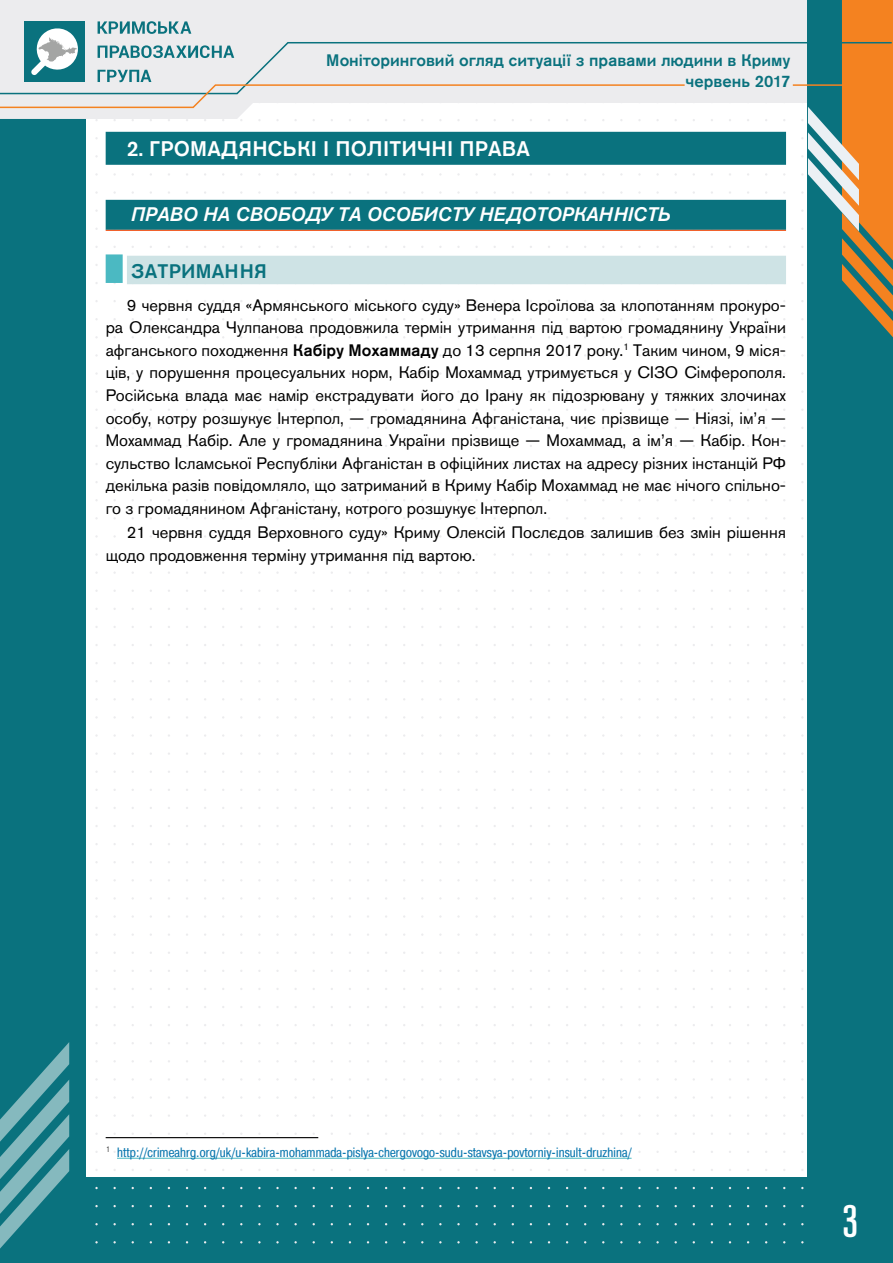
<style>
.page{position:relative;width:893px;height:1263px;background:#fff}
.page>*{position:absolute;margin:0;border:0;box-sizing:border-box;transform-origin:0 0}
.t1{font:500 condensed 45px "Akzidenz Grotesk Pro";color:#fff}
.t2{font:500 21px "Akzidenz Grotesk Pro";letter-spacing:.01em;color:#fff}
.t3{font:italic 500 19.5px "Akzidenz Grotesk Pro";letter-spacing:.01em;color:#fff}
.t4{font:500 19.5px "Akzidenz Grotesk Pro";letter-spacing:.01em;color:#0a727e}
.t5{font:16.5px/22.5px "Akzidenz Grotesk Pro";color:#000;text-align:justify}
.t6{font:500 16.5px/20.7px "Akzidenz Grotesk Pro";color:#0a727e;text-align:right}
.t7{font:13.5px "Pragmatica Cond C";letter-spacing:.01em;color:#0976ae}
.s1{font-weight:500}
</style>
<div class="page">
<div style="left:0;top:1178px;width:893px;height:85px;background:#0a727e"></div>
<div style="left:0;top:0;width:85px;height:1263px;background:#0a727e"></div>
<svg style="left:0;top:0;width:837px;height:119px;fill:#ececee"></svg>
<div style="left:808px;top:1px;width:85px;height:1262px;background:#0a727e"></div>
<svg style="left:837px;top:0;width:56px;height:338px"></svg>
<svg style="left:801px;top:101px;width:58px;height:130px"></svg>
<svg style="left:0;top:1042px;width:69px;height:206px"></svg>
<div style="left:24px;top:21px;width:61px;height:61px;background:#0a727e"></div>
<svg style="left:38px;top:28px;width:39px;height:13px"></svg>
<svg style="left:0;top:41px;width:893px;height:54px;background:#d2d6d3"></svg>
<svg style="left:0;top:83px;width:686px;height:26px"></svg>
<hr style="left:793px;top:84px;width:100px;height:2px;background:#f48220">
<svg style="left:98px;top:21px;width:20px;height:13px"></svg>
<svg style="left:120px;top:21px;width:25px;height:13px"></svg>
<svg style="left:147px;top:21px;width:9px;height:13px"></svg>
<svg style="left:158px;top:21px;width:9px;height:13px"></svg>
<svg style="left:169px;top:21px;width:22px;height:13px"></svg>
<svg style="left:98px;top:46px;width:21px;height:12px"></svg>
<svg style="left:119px;top:46px;width:21px;height:12px"></svg>
<svg style="left:141px;top:45px;width:11px;height:13px"></svg>
<svg style="left:153px;top:45px;width:22px;height:13px"></svg>
<svg style="left:176px;top:46px;width:11px;height:12px"></svg>
<svg style="left:188px;top:45px;width:22px;height:13px"></svg>
<svg style="left:212px;top:46px;width:10px;height:12px"></svg>
<svg style="left:223px;top:46px;width:11px;height:12px"></svg>
<svg style="left:98px;top:65px;width:19px;height:20px"></svg>
<svg style="left:118px;top:65px;width:21px;height:20px"></svg>
<svg style="left:140px;top:65px;width:12px;height:20px"></svg>
<div style="left:106px;top:132px;width:680px;height:33px;background:#0a727e"></div>
<div style="left:106px;top:200px;width:680px;height:30px;background:#0a727e"></div>
<hr style="left:106px;top:230px;width:680px;height:1px;background:#f15a22">
<div style="left:127px;top:256px;width:659px;height:28px;background:#cee3e5"></div>
<div style="left:106px;top:254px;width:17px;height:29px;background:#4bb9c2"></div>
<hr style="left:106px;top:1137px;width:212px;height:1px;background:#000">
<hr style="left:117px;top:1158px;width:515px;height:1px;background:#4bb9c2">
<p class="t6" style="left:326px;top:49px;width:466px">Моніторинговий огляд ситуації з правами людини в Криму червень 2017</p>
<p class="t2" style="left:127px;top:135px;width:405px">2. ГРОМАДЯНСЬКІ І ПОЛІТИЧНІ ПРАВА</p>
<p class="t3" style="left:131px;top:202px;width:541px">ПРАВО НА СВОБОДУ ТА ОСОБИСТУ НЕДОТОРКАННІСТЬ</p>
<p class="t4" style="left:131px;top:258px;width:137px">ЗАТРИМАННЯ</p>
<p class="t5" style="left:106px;top:294px;width:682px;text-indent:21px">9 червня суддя «Армянського міського суду» Венера Ісроїлова за клопотанням прокуро&shy;ра Олександра Чулпанова продовжила термін утримання під вартою громадянину України афганського походження <span class="s1">Кабіру Мохаммаду</span> до 13 серпня 2017 року.<sup>1</sup> Таким чином, 9 міся&shy;ців, у порушення процесуальних норм, Кабір Мохаммад утримується у СІЗО Сімферополя.<br>Російська влада має намір екстрадувати його до Ірану як підозрювану у тяжких злочинах особу, котру розшукує Інтерпол, — громадянина Афганістана, чиє прізвище — Ніязі, ім’я — Мохаммад Кабір. Але у громадянина України прізвище — Мохаммад, а ім’я — Кабір. Кон&shy;сульство Ісламської Республіки Афганістан в офіційних листах на адресу різних інстанцій РФ декілька разів повідомляло, що затриманий в Криму Кабір Мохаммад не має нічого спільно&shy;го з громадянином Афганістану, котрого розшукує Інтерпол.</p>
<p class="t5" style="left:106px;top:521px;width:682px;text-indent:21px">21 червня суддя Верховного суду» Криму Олексій Послєдов залишив без змін рішення щодо продовження терміну утримання під вартою.</p>
<p class="t7" style="left:106px;top:1144px;width:527px"><sup>1</sup> http://crimeahrg.org/uk/u-kabira-mohammada-pislya-chergovogo-sudu-stavsya-povtorniy-insult-druzhina/</p>
<h1 class="t1" style="left:842px;top:1192px;width:17px">3</h1>
</div>
